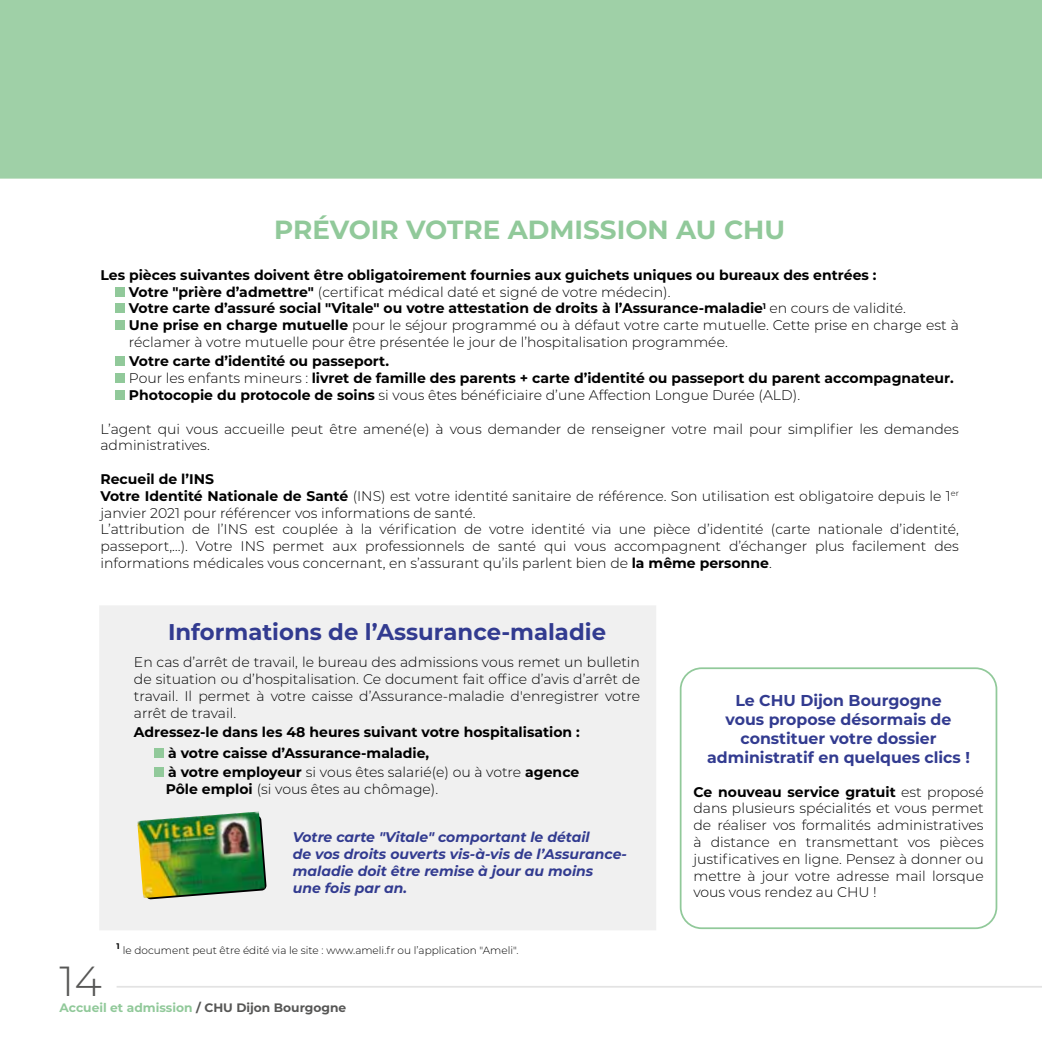
<style>
.page{position:relative;width:1042px;height:1042px;background:#fff}
.page>*{position:absolute;margin:0;border:0;box-sizing:border-box;transform-origin:0 0}
.t1{font:300 42px "Montserrat";color:#575756}
.t2{font:700 26.25px "Montserrat";color:#91c99a}
.t3{font:700 22.75px "Montserrat";color:#323b90}
.t4{font:700 15.75px/18.9px "Montserrat";color:#323b90;text-align:center}
.t5{font:300 14px/16.8px "Montserrat";color:#000}
.t6{font:700 14px/16.8px "Montserrat";color:#000}
.t7{font:italic 700 14px/16.8px "Montserrat";color:#323b90}
.t8{font:700 12.25px "Montserrat";color:#91c99a}
.t9{font:300 10.5px "Montserrat";color:#000}
.s1{font-weight:300}
.s2{font-weight:700}
.s3{color:#575756}
</style>
<div class="page">
<hr style="left:117px;top:986px;width:925px;height:1px;background:#e3e3e3">
<div style="left:115px;top:287px;width:10px;height:10px;background:#91c99a"></div>
<div style="left:115px;top:303px;width:10px;height:10px;background:#91c99a"></div>
<div style="left:115px;top:320px;width:10px;height:10px;background:#91c99a"></div>
<div style="left:115px;top:356px;width:10px;height:10px;background:#91c99a"></div>
<div style="left:115px;top:373px;width:10px;height:10px;background:#91c99a"></div>
<div style="left:115px;top:390px;width:10px;height:10px;background:#91c99a"></div>
<div style="left:99px;top:606px;width:557px;height:324px;background:#f0f0f0"></div>
<div style="left:154px;top:748px;width:10px;height:10px;background:#91c99a"></div>
<div style="left:154px;top:767px;width:10px;height:10px;background:#91c99a"></div>
<svg style="left:140px;top:815px;width:127px;height:84px"></svg>
<img style="left:137px;top:811px;width:128px;height:87px">
<div style="left:0;top:0;width:1042px;height:179px;background:#9fd0a7"></div>
<div style="left:680px;top:667px;width:317px;height:262px;border:2px solid #91c99a;border-radius:21px"></div>
<h2 class="t2" style="left:274px;top:210px;width:512px">PRÉVOIR VOTRE ADMISSION AU CHU</h2>
<p class="t6" style="left:129px;top:266px;width:831px;text-indent:-28px">Les pièces suivantes doivent être obligatoirement fournies aux guichets uniques ou bureaux des entrées :<br>Votre "prière d’admettre" <span class="s1">(certificat médical daté et signé de votre médecin).<br></span>Votre carte d’assuré social "Vitale" ou votre attestation de droits à l’Assurance-maladie<sup>1</sup> <span class="s1">en cours de validité.<br></span>Une prise en charge mutuelle <span class="s1">pour le séjour programmé ou à défaut votre carte mutuelle. Cette prise en charge est à réclamer à votre mutuelle pour être présentée le jour de l’hospitalisation programmée.</span></p>
<p class="t6" style="left:129px;top:352px;width:826px">Votre carte d’identité ou passeport.<br><span class="s1">Pour les enfants mineurs :</span> livret de famille des parents + carte d’identité ou passeport du parent accompagnateur.<br>Photocopie du protocole de soins <span class="s1">si vous êtes bénéficiaire d’une Affection Longue Durée (ALD).</span></p>
<p class="t5" style="left:100px;top:420px;width:860px">L’agent qui vous accueille peut être amené(e) à vous demander de renseigner votre mail pour simplifier les demandes administratives.</p>
<p class="t5" style="left:100px;top:470px;width:860px"><span class="s2">Recueil de l’INS<br>Votre Identité Nationale de Santé</span> (INS) est votre identité sanitaire de référence. Son utilisation est obligatoire depuis le 1<sup>er </sup>janvier 2021 pour référencer vos informations de santé.<br>L’attribution de l’INS est couplée à la vérification de votre identité via une pièce d’identité (carte nationale d’identité, passeport,…). Votre INS permet aux professionnels de santé qui vous accompagnent d’échanger plus facilement des informations médicales vous concernant, en s’assurant qu’ils parlent bien de <span class="s2">la même personne</span>.</p>
<h3 class="t3" style="left:168px;top:615px;width:439px">Informations de l’Assurance-maladie</h3>
<p class="t5" style="left:134px;top:653px;width:508px;text-align:justify">En cas d’arrêt de travail, le bureau des admissions vous remet un bulletin de situation ou d’hospitalisation. Ce document fait office d’avis d’arrêt de travail. Il permet à votre caisse d’Assurance-maladie d'enregistrer votre arrêt de travail.</p>
<p class="t6" style="left:168px;top:720px;width:413px;line-height:21.3px;text-indent:-34px">Adressez-le dans les 48 heures suivant votre hospitalisation : à votre caisse d’Assurance-maladie,</p>
<p class="t5" style="left:166px;top:763px;width:415px"><span class="s2">à votre employeur</span> si vous êtes salarié(e) ou à votre <span class="s2">agence<br>Pôle emploi</span> (si vous êtes au chômage).</p>
<p class="t7" style="left:293px;top:828px;width:336px">Votre carte "Vitale" comportant le détail<br>de vos droits ouverts vis-à-vis de l’Assurance&shy;maladie doit être remise à jour au moins<br>une fois par an.</p>
<p class="t9" style="left:117px;top:943px;width:403px"><sup>1</sup> le document peut être édité via le site : www.ameli.fr ou l’application "Ameli".</p>
<h1 class="t1" style="left:60px;top:952px;width:44px">14</h1>
<p class="t8" style="left:60px;top:999px;width:288px">Accueil et admission <span class="s3">/ CHU Dijon Bourgogne</span></p>
<p class="t4" style="left:707px;top:690px;width:264px">Le CHU Dijon Bourgogne<br>vous propose désormais de constituer votre dossier administratif en quelques clics !</p>
<p class="t5" style="left:693px;top:783px;width:292px;text-align:justify"><span class="s2">Ce nouveau service gratuit</span> est proposé dans plusieurs spécialités et vous permet de réaliser vos formalités administratives à distance en transmettant vos pièces justificatives en ligne. Pensez à donner ou mettre à jour votre adresse mail lorsque vous vous rendez au CHU !</p>
</div>
